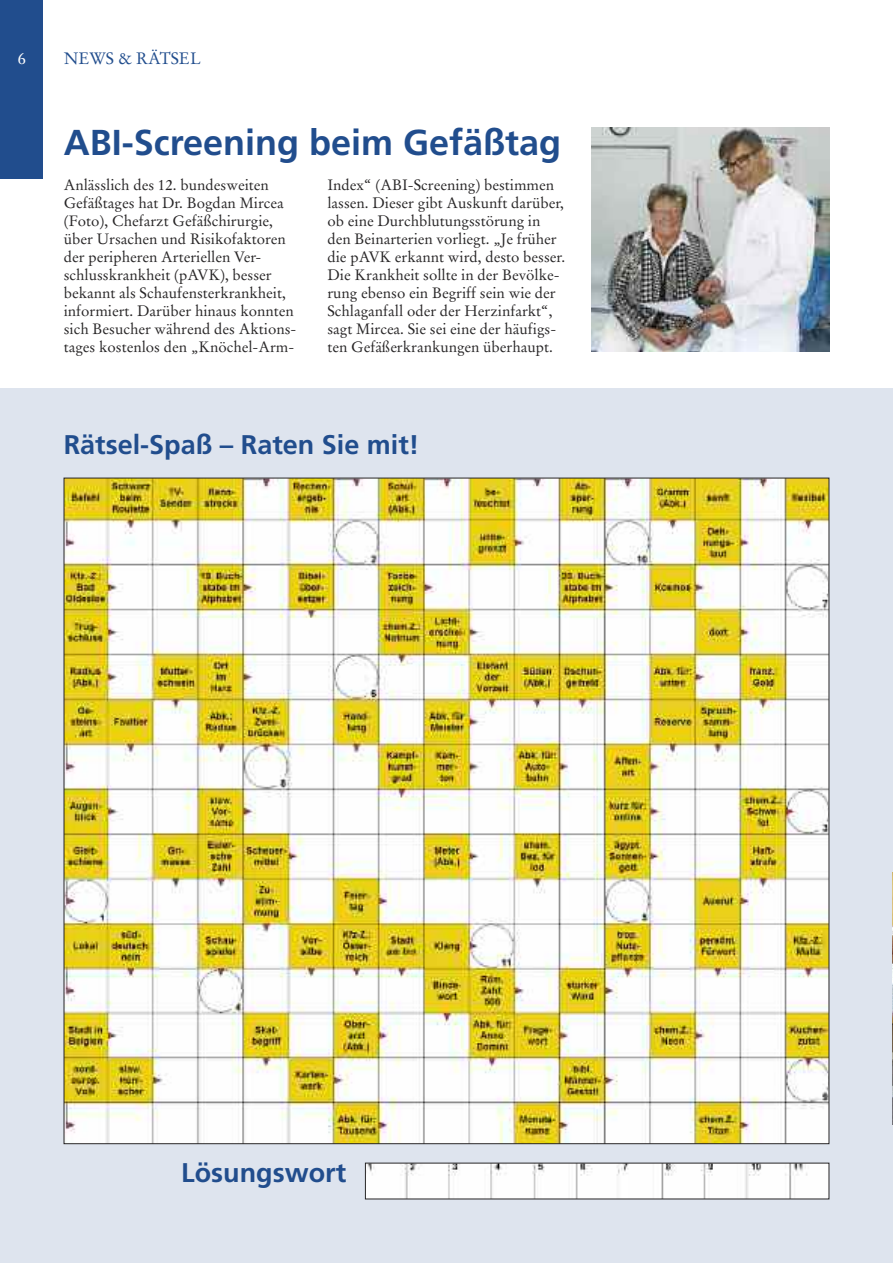
<style>
.page{position:relative;width:893px;height:1263px;background:#fff}
.page>*{position:absolute;margin:0;border:0;box-sizing:border-box;transform-origin:0 0}
.t1{font:700 36px "Frutiger LT Pro";color:#214d8d}
.t2{font:700 27px "Frutiger LT Pro";color:#214d8d}
.t3{font:16.5px "Stempel Garamond LT Pro";color:#214d8d}
.t4{font:16.5px "Stempel Garamond LT Pro";color:#fff}
.t5{font:15px/18px "Stempel Garamond LT Pro";color:#272526}
</style>
<div class="page">
<div style="left:0;top:388px;width:893px;height:875px;background:#dee4ee"></div>
<div style="left:0;top:0;width:43px;height:179px;background:#214d8d"></div>
<img style="left:66px;top:480px;width:761px;height:662px">
<img style="left:367px;top:1165px;width:460px;height:32px">
<img style="left:591px;top:128px;width:238px;height:224px">
<img style="left:892px;top:872px;width:1px;height:253px">
<p class="t4" style="left:18px;top:52px;width:10px">6</p>
<p class="t3" style="left:64px;top:52px;width:139px">NEWS &amp; RÄTSEL</p>
<h1 class="t1" style="left:64px;top:129px;width:499px">ABI-Screening beim Gefäßtag</h1>
<p class="t5" style="left:64px;top:178px;width:234px">Anlässlich des 12. bundesweiten Gefäßtages hat Dr. Bogdan Mircea (Foto), Chefarzt Gefäßchirurgie, über Ursachen und Risikofaktoren der peripheren Arteriellen Ver&shy;schlusskrankheit (pAVK), besser bekannt als Schaufensterkrankheit, informiert. Darüber hinaus konnten sich Besucher während des Aktions&shy;tages kostenlos den „Knöchel-Arm-</p>
<p class="t5" style="left:327px;top:178px;width:239px">Index“ (ABI-Screening) bestimmen lassen. Dieser gibt Auskunft darüber, ob eine Durchblutungsstörung in den Beinarterien vorliegt. „Je früher die pAVK erkannt wird, desto besser.<br>Die Krankheit sollte in der Bevölke&shy;rung ebenso ein Begriff sein wie der Schlaganfall oder der Herzinfarkt“, sagt Mircea. Sie sei eine der häufigs&shy;ten Gefäßerkrankungen überhaupt.</p>
<h2 class="t2" style="left:64px;top:435px;width:357px">Rätsel-Spaß – Raten Sie mit!</h2>
<h2 class="t2" style="left:181px;top:1163px;width:166px">Lösungswort</h2>
</div>
